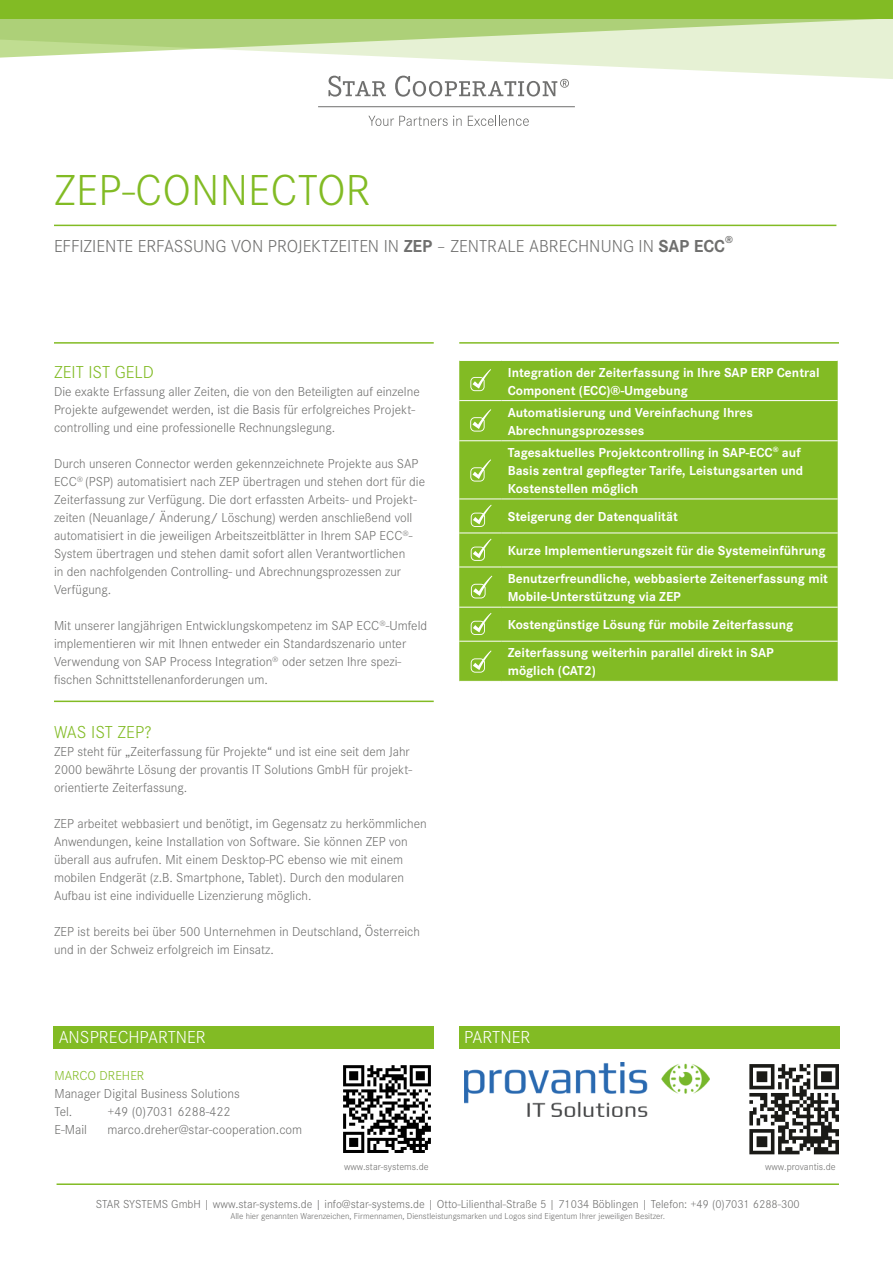
<style>
.page{position:relative;width:893px;height:1263px;background:#fff}
.page>*{position:absolute;margin:0;border:0;box-sizing:border-box;transform-origin:0 0}
.t1{font:300 45px "Corporate S";letter-spacing:.005em;color:#82bb24}
.t2{font:300 18px "Corporate S";letter-spacing:-.005em;color:#6f6f6e}
.t3{font:300 18px "Corporate S";color:#fff}
.t4{font:300 18px "Corporate S";color:#82bb24}
.t5{font:300 13.5px/18px "Corporate S";color:#6f6f6e}
.t6{font:700 13.5px/18px "Corporate S";color:#fff}
.t7{font:300 13.5px "Corporate S";color:#82bb24}
.t8{font:300 12px "Corporate S";color:#6f6f6e}
.t9{font:700 10.5px "Corporate S";color:#6f6f6e}
.t10{font:300 10.2px "Corporate S";color:#6f6f6e}
.t11{font:300 9px "Corporate S";color:#6f6f6e}
.s1{font-weight:700}
</style>
<div class="page">
<svg style="left:332px;top:60px;width:561px;height:19px"></svg>
<svg style="left:0;top:19px;width:893px;height:41px;background:#cee3ae"></svg>
<div style="left:0;top:0;width:893px;height:19px;background:#82bb24"></div>
<hr style="left:57px;top:1183px;width:782px;height:2px;background:#82bb24">
<svg style="left:328px;top:76px;width:58px;height:21px"></svg>
<svg style="left:395px;top:76px;width:174px;height:21px"></svg>
<svg style="left:368px;top:116px;width:94px;height:10px"></svg>
<svg style="left:468px;top:116px;width:61px;height:10px"></svg>
<hr style="left:318px;top:106px;width:257px;height:1px;background:#6f6f6e">
<hr style="left:54px;top:225px;width:782px;height:1px;background:#82bb24">
<img style="left:464px;top:1062px;width:246px;height:54px">
<div style="left:53px;top:1026px;width:381px;height:23px;background:#82bb24"></div>
<div style="left:459px;top:1026px;width:380px;height:23px;background:#82bb24"></div>
<svg style="left:343px;top:1065px;width:88px;height:88px"></svg>
<div style="left:459px;top:361px;width:379px;height:320px;background:#82bb24"></div>
<hr style="left:459px;top:400px;width:43px;height:1px;background:#fff">
<hr style="left:502px;top:400px;width:336px;height:1px;background:#fff">
<hr style="left:459px;top:440px;width:43px;height:1px;background:#fff">
<hr style="left:502px;top:440px;width:336px;height:1px;background:#fff">
<hr style="left:459px;top:499px;width:43px;height:1px;background:#fff">
<hr style="left:502px;top:499px;width:336px;height:1px;background:#fff">
<hr style="left:459px;top:533px;width:43px;height:1px;background:#fff">
<hr style="left:502px;top:533px;width:336px;height:1px;background:#fff">
<hr style="left:459px;top:567px;width:43px;height:1px;background:#fff">
<hr style="left:502px;top:567px;width:336px;height:1px;background:#fff">
<hr style="left:459px;top:607px;width:43px;height:1px;background:#fff">
<hr style="left:502px;top:607px;width:336px;height:1px;background:#fff">
<hr style="left:459px;top:641px;width:43px;height:1px;background:#fff">
<hr style="left:502px;top:641px;width:336px;height:1px;background:#fff">
<hr style="left:54px;top:342px;width:380px;height:2px;background:#82bb24">
<hr style="left:54px;top:701px;width:380px;height:1px;background:#82bb24">
<hr style="left:459px;top:342px;width:380px;height:2px;background:#82bb24">
<svg style="left:470px;top:369px;width:21px;height:22px"></svg>
<svg style="left:470px;top:409px;width:21px;height:23px"></svg>
<svg style="left:470px;top:459px;width:21px;height:23px"></svg>
<svg style="left:471px;top:505px;width:21px;height:22px"></svg>
<svg style="left:471px;top:539px;width:20px;height:22px"></svg>
<svg style="left:471px;top:613px;width:20px;height:22px"></svg>
<svg style="left:471px;top:650px;width:20px;height:23px"></svg>
<svg style="left:471px;top:576px;width:21px;height:22px"></svg>
<svg style="left:749px;top:1064px;width:90px;height:90px"></svg>
<h1 class="t1" style="left:54px;top:164px;width:219px">ZEP-Connector</h1>
<h2 class="t2" style="left:54px;top:236px;width:672px">EFFIZIENTE ERFASSUNG VON PROJEKTZEITEN IN <span class="s1">ZEP</span> – ZENTRALE ABRECHN UNG IN <span class="s1">SAP ECC</span></h2>
<p class="t9" style="left:725px;top:234px;width:9px">®</p>
<h2 class="t4" style="left:54px;top:362px;width:102px">ZEIT IST GELD</h2>
<p class="t5" style="left:54px;top:383px;width:367px">Die exakte Erfassung aller Zeiten, die von den Beteiligten auf einzelne<br>Projekte aufgewendet werden, ist die Basis für erfolgreiches Projekt&shy;controlling und eine professionelle Rechnungslegung.</p>
<p class="t5" style="left:54px;top:455px;width:373px">Durch unseren Connector werden gekennzeichnete Projekte aus SAP ECC<sup>®</sup> (PSP) automatisiert nach ZEP übertragen und stehen dort für die Zeiterfassung zur Verfügung. Die dort erfassten Arbeits- und Projekt&shy;zeiten (Neuanlage/ Änderung/ Löschung) werden anschließend voll automatisiert in die jeweiligen Arbeitszeitblätter in Ihrem SAP ECC<sup>®</sup>- System übertragen und stehen damit sofort allen Verantwortlichen<br>in den nachfolgenden Controlling- und Abrechnungsprozessen zur Verfügung.</p>
<p class="t5" style="left:54px;top:617px;width:375px">Mit unserer langjährigen Entwicklungskompetenz im SAP ECC<sup>®</sup>-Umfeld implementieren wir mit Ihnen entweder ein Standardszenario unter Verwendung von SAP Process Integration<sup>®</sup> oder setzen Ihre spezi&shy;fischen Schnittstellenanforderungen um.</p>
<h2 class="t4" style="left:54px;top:722px;width:99px">WAS IST ZEP?</h2>
<p class="t5" style="left:54px;top:743px;width:360px">ZEP steht für „Zeiterfassung für Projekte“ und ist eine seit dem Jahr<br>2000 bewährte Lösung der provantis IT Solutions GmbH für projekt&shy;orientierte Zeiterfassung.</p>
<p class="t5" style="left:54px;top:815px;width:374px">ZEP arbeitet webbasiert und benötigt, im Gegensatz zu herkömmlichen Anwendungen, keine Installation von Software. Sie können ZEP von überall aus aufrufen. Mit einem Desktop-PC ebenso wie mit einem mobilen Endgerät (z.B. Smartphone, Tablet). Durch den modularen Aufbau ist eine individuelle Lizenzierung möglich.</p>
<p class="t5" style="left:54px;top:923px;width:368px">ZEP ist bereits bei über 500 Unternehmen in Deutschland, Österreich und in der Schweiz erfolgreich im Einsatz.</p>
<p class="t6" style="left:508px;top:363px;width:313px">Integration der Zeiterfassung in Ihre SAP ERP Central<br>Component (ECC)®-Umgebung</p>
<p class="t6" style="left:508px;top:404px;width:247px">Automatisierung und Vereinfachung Ihres<br>Abrechnungsprozesses</p>
<p class="t6" style="left:508px;top:444px;width:297px">Tagesaktuelles Projektcontrolling in SAP-ECC<sup>®</sup> auf<br>Basis zentral gepflegter Tarife, Leistungsarten und<br>Kostenstellen möglich</p>
<p class="t6" style="left:508px;top:508px;width:172px">Steigerung der Datenqualität</p>
<p class="t6" style="left:508px;top:537px;width:322px;line-height:28px">Kurze Implementierungszeit für die Systemeinführung<br>Benutzerfreundliche, webbasierte Zeitenerfassung mit</p>
<p class="t6" style="left:508px;top:583px;width:287px;line-height:28px">Mobile-Unterstützung via ZEP<br>Kostengünstige Lösung für mobile Zeiterfassung<br>Zeiterfassung weiterhin parallel direkt in SAP</p>
<p class="t6" style="left:508px;top:662px;width:90px">möglich (CAT2)</p>
<h2 class="t3" style="left:59px;top:1027px;width:32px">Ansprechpart</h2>
<h2 class="t3" style="left:176px;top:1027px;width:21px">ner</h2>
<h2 class="t3" style="left:464px;top:1027px;width:57px">Partner</h2>
<p class="t7" style="left:54px;top:1068px;width:91px">MARCO DREHER</p>
<p class="t5" style="left:54px;top:1085px;width:187px">Manager Digital Business Solutions<br>Tel.</p>
<p class="t5" style="left:107px;top:1103px;width:125px">+49 (0)7031 6288-422</p>
<p class="t5" style="left:54px;top:1121px;width:34px">E-Mail</p>
<p class="t5" style="left:107px;top:1121px;width:196px">marco.dreher@star-cooperation.com</p>
<p class="t10" style="left:344px;top:1161px;width:86px">www.star-systems.de</p>
<p class="t10" style="left:765px;top:1161px;width:72px">www.provantis.de</p>
<p class="t8" style="left:96px;top:1197px;width:706px">STAR SYSTEMS GmbH | www.star-systems.de | info@star-systems.de | Otto-Lilienthal-Straße 5 | 71034 Böblingen | Telefon: +49 (0)7031 6288-300</p>
<p class="t11" style="left:230px;top:1210px;width:436px">Alle hier genannten Warenzeichen, Firmennamen, Dienstleistungsmarken und Logos sind Eigentum Ihrer jeweiligen Besitzer.</p>
</div>
